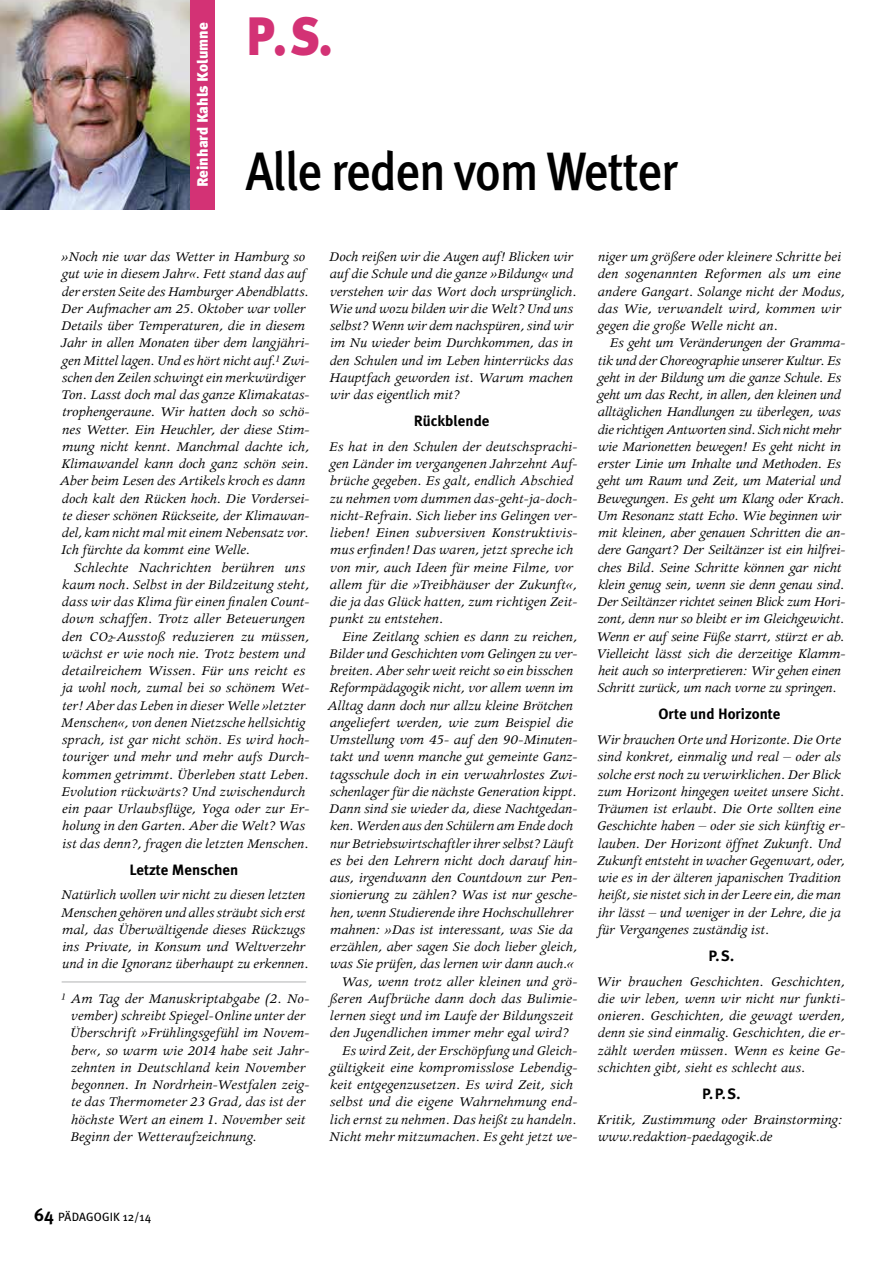
<style>
.page{position:relative;width:893px;height:1263px;background:#fff}
.page>*{position:absolute;margin:0;border:0;box-sizing:border-box;transform-origin:0 0}
.t1{font:500 54px "Meta Plus";letter-spacing:-.025em;color:#000;scale:.9 1}
.t2{font:900 54px "Meta Plus";color:#d33275;scale:.9 1}
.t3{font:italic 15px/17.2px "Apollo";letter-spacing:-.005em;color:#000}
.t4{font:700 15px "Meta Plus";color:#000}
.t5{font:900 15px "Meta Plus";color:#fff}
.t6{font:12px "Meta Plus";letter-spacing:.01em;color:#000}
.s1{font-weight:700;font-size:18px}
</style>
<div class="page">
<div style="left:0;top:0;width:215px;height:209px;background:#d33275"></div>
<img style="left:0;top:0;width:190px;height:209px">
<hr style="left:62px;top:981px;width:244px;height:1px;background:#b1b2b3">
<p class="t5" style="left:194px;top:187px;width:166px;rotate:-90deg">Reinhard Kahls Kolumne</p>
<h1 class="t2" style="left:246px;top:4px;width:97px">P. S.</h1>
<h1 class="t1" style="left:246px;top:140px;width:482px">Alle reden vom Wetter</h1>
<p class="t3" style="left:59px;top:248px;width:252px">»Noch nie war das Wetter in Hamburg so gut wie in diesem Jahr«. Fett stand das auf der ersten Seite des Hamburger Abendblatts.<br>Der Aufmacher am 25. Oktober war voller Details über Temperaturen, die in diesem Jahr in allen Monaten über dem langjähri&shy;gen Mittel lagen. Und es hört nicht auf.¹ Zwi&shy;schen den Zeilen schwingt ein merkwürdiger Ton. Lasst doch mal das ganze Klimakatas&shy;trophengeraune. Wir hatten doch so schö&shy;nes Wetter. Ein Heuchler, der diese Stim&shy;mung nicht kennt. Manchmal dachte ich, Klimawandel kann doch ganz schön sein.<br>Aber beim Lesen des Artikels kroch es dann doch kalt den Rücken hoch. Die Vordersei&shy;te dieser schönen Rückseite, der Klimawan&shy;del, kam nicht mal mit einem Nebensatz vor.<br>Ich fürchte da kommt eine Welle.</p>
<p class="t3" style="left:61px;top:559px;width:250px;text-align:center">Schlechte Nachrichten berühren uns kaum noch. Selbst in der Bildzeitung steht, dass wir das Klima für einen finalen Count&shy;down schaffen. Trotz aller Beteuerungen den CO²-Ausstoß reduzieren zu müssen, wächst er wie noch nie. Trotz bestem und detailreichem Wissen. Für uns reicht es ja wohl noch, zumal bei so schönem Wet&shy;ter! Aber das Leben in dieser Welle »letzter Menschen«, von denen Nietzsche hellsichtig sprach, ist gar nicht schön. Es wird hoch&shy;touriger und mehr und mehr aufs Durch&shy;kommen getrimmt. Überleben statt Leben.<br>Evolution rückwärts? Und zwischendurch ein paar Urlaubsflüge, Yoga oder zur Er&shy;holung in den Garten. Aber die Welt? Was ist das denn?, fragen die letzten Menschen.</p>
<p class="t4" style="left:129px;top:861px;width:110px">Letzte Menschen</p>
<p class="t3" style="left:61px;top:887px;width:249px">Natürlich wollen wir nicht zu diesen letzten Menschen gehören und alles sträubt sich erst mal, das Überwältigende dieses Rückzugs ins Private, in Konsum und Weltverzehr und in die Ignoranz überhaupt zu erkennen.</p>
<p class="t3" style="left:70px;top:990px;width:241px;text-indent:-9px">¹ Am Tag der Manuskriptabgabe (2. No&shy;vember) schreibt Spiegel-Online unter der Überschrift »Frühlingsgefühl im Novem&shy;ber«, so warm wie 2014 habe seit Jahr&shy;zehnten in Deutschland kein November begonnen. In Nordrhein-Westfalen zeig&shy;te das Thermometer 23 Grad, das ist der höchste Wert an einem 1. November seit Beginn der Wetteraufzeichnung.</p>
<p class="t3" style="left:328px;top:248px;width:250px">Doch reißen wir die Augen auf! Blicken wir auf die Schule und die ganze »Bildung« und verstehen wir das Wort doch ursprünglich.<br>Wie und wozu bilden wir die Welt? Und uns selbst? Wenn wir dem nachspüren, sind wir im Nu wieder beim Durchkommen, das in den Schulen und im Leben hinterrücks das Hauptfach geworden ist. Warum machen wir das eigentlich mit?</p>
<p class="t4" style="left:414px;top:412px;width:77px">Rückblende</p>
<p class="t3" style="left:329px;top:438px;width:250px">Es hat in den Schulen der deutschsprachi&shy;gen Länder im vergangenen Jahrzehnt Auf&shy;brüche gegeben. Es galt, endlich Abschied zu nehmen vom dummen das-geht-ja-doch&shy;nicht-Refrain. Sich lieber ins Gelingen ver&shy;lieben! Einen subversiven Konstruktivis&shy;mus erfinden! Das waren, jetzt spreche ich von mir, auch Ideen für meine Filme, vor allem für die »Treibhäuser der Zukunft«, die ja das Glück hatten, zum richtigen Zeit&shy;punkt zu entstehen.</p>
<p class="t3" style="left:342px;top:628px;width:237px">Eine Zeitlang schien es dann zu reichen,</p>
<p class="t3" style="left:329px;top:645px;width:250px">Bilder und Geschichten vom Gelingen zu ver-</p>
<p class="t3" style="left:330px;top:662px;width:245px">breiten. Aber sehr weit reicht so ein bisschen</p>
<p class="t3" style="left:329px;top:680px;width:246px">Reformpädagogik nicht, vor allem wenn im</p>
<p class="t3" style="left:327px;top:697px;width:247px">Alltag dann doch nur allzu kleine Brötchen</p>
<p class="t3" style="left:330px;top:714px;width:245px">angeliefert werden, wie zum Beispiel die</p>
<p class="t3" style="left:329px;top:731px;width:250px">Umstellung vom 45- auf den 90-Minuten-</p>
<p class="t3" style="left:330px;top:749px;width:249px">takt und wenn manche gut gemeinte Ganz-</p>
<p class="t3" style="left:330px;top:766px;width:249px">tagsschule doch in ein verwahrlostes Zwi-</p>
<p class="t3" style="left:330px;top:783px;width:248px">schenlager für die nächste Generation kippt.</p>
<p class="t3" style="left:329px;top:800px;width:250px">Dann sind sie wieder da, diese Nachtgedan-</p>
<p class="t3" style="left:330px;top:818px;width:245px">ken. Werden aus den Schülern am Ende doch</p>
<p class="t3" style="left:330px;top:835px;width:245px">nur Betriebswirtschaftler ihrer selbst? Läuft</p>
<p class="t3" style="left:330px;top:852px;width:249px">es bei den Lehrern nicht doch darauf hin-</p>
<p class="t3" style="left:330px;top:869px;width:249px">aus, irgendwann den Countdown zur Pen-</p>
<p class="t3" style="left:330px;top:887px;width:249px">sionierung zu zählen? Was ist nur gesche-</p>
<p class="t3" style="left:330px;top:904px;width:245px">hen, wenn Studierende ihre Hochschullehrer</p>
<p class="t3" style="left:330px;top:921px;width:244px">mahnen: »Das ist interessant, was Sie da</p>
<p class="t3" style="left:330px;top:938px;width:249px">erzählen, aber sagen Sie doch lieber gleich,</p>
<p class="t3" style="left:330px;top:956px;width:246px">was Sie prüfen, das lernen wir dann auch.«</p>
<p class="t3" style="left:341px;top:973px;width:238px">Was, wenn trotz aller kleinen und grö-</p>
<p class="t3" style="left:330px;top:990px;width:249px">ßeren Aufbrüche dann doch das Bulimie-</p>
<p class="t3" style="left:330px;top:1007px;width:245px">lernen siegt und im Laufe der Bildungszeit</p>
<p class="t3" style="left:330px;top:1025px;width:240px">den Jugendlichen immer mehr egal wird?</p>
<p class="t3" style="left:342px;top:1042px;width:237px">Es wird Zeit, der Erschöpfung und Gleich-</p>
<p class="t3" style="left:330px;top:1059px;width:249px">gültigkeit eine kompromisslose Lebendig-</p>
<p class="t3" style="left:330px;top:1076px;width:245px">keit entgegenzusetzen. Es wird Zeit, sich</p>
<p class="t3" style="left:330px;top:1094px;width:249px">selbst und die eigene Wahrnehmung end-</p>
<p class="t3" style="left:330px;top:1111px;width:248px">lich ernst zu nehmen. Das heißt zu handeln.</p>
<p class="t3" style="left:329px;top:1128px;width:250px">Nicht mehr mitzumachen. Es geht jetzt we-</p>
<p class="t3" style="left:598px;top:248px;width:249px">niger um größere oder kleinere Schritte bei den sogenannten Reformen als um eine andere Gangart. Solange nicht der Modus, das Wie, verwandelt wird, kommen wir gegen die große Welle nicht an.</p>
<p class="t3" style="left:596px;top:335px;width:251px;text-indent:14px">Es geht um Veränderungen der Gramma&shy;tik und der Choreographie unserer Kultur. Es geht in der Bildung um die ganze Schule. Es geht um das Recht, in allen, den kleinen und alltäglichen Handlungen zu überlegen, was die richtigen Antworten sind. Sich nicht mehr wie Marionetten bewegen! Es geht nicht in erster Linie um Inhalte und Methoden. Es geht um Raum und Zeit, um Material und Bewegungen. Es geht um Klang oder Krach.<br>Um Resonanz statt Echo. Wie beginnen wir mit kleinen, aber genauen Schritten die an&shy;dere Gangart? Der Seiltänzer ist ein hilfrei&shy;ches Bild. Seine Schritte können gar nicht klein genug sein, wenn sie denn genau sind.<br>Der Seiltänzer richtet seinen Blick zum Hori&shy;zont, denn nur so bleibt er im Gleichgewicht.<br>Wenn er auf seine Füße starrt, stürzt er ab.<br>Vielleicht lässt sich die derzeitige Klamm&shy;heit auch so interpretieren: Wir gehen einen Schritt zurück, um nach vorne zu springen.</p>
<p class="t4" style="left:658px;top:706px;width:123px">Orte und Horizonte</p>
<p class="t3" style="left:596px;top:731px;width:251px">Wir brauchen Orte und Horizonte. Die Orte sind konkret, einmalig und real – oder als solche erst noch zu verwirklichen. Der Blick zum Horizont hingegen weitet unsere Sicht.<br>Träumen ist erlaubt. Die Orte sollten eine Geschichte haben – oder sie sich künftig er&shy;lauben. Der Horizont öffnet Zukunft. Und Zukunft entsteht in wacher Gegenwart, oder, wie es in der älteren japanischen Tradition heißt, sie nistet sich in der Leere ein, die man ihr lässt – und weniger in der Lehre, die ja für Vergangenes zuständig ist.</p>
<p class="t4" style="left:709px;top:947px;width:27px">P.S.</p>
<p class="t3" style="left:596px;top:973px;width:251px;text-align:justify">Wir brauchen Geschichten. Geschichten, die wir leben, wenn wir nicht nur funkti&shy;onieren. Geschichten, die gewagt werden, denn sie sind einmalig. Geschichten, die er&shy;zählt werden müssen. Wenn es keine Ge&shy;schichten gibt, sieht es schlecht aus.</p>
<p class="t4" style="left:702px;top:1085px;width:40px">P.P.S.</p>
<p class="t3" style="left:597px;top:1111px;width:247px">Kritik, Zustimmung oder Brainstorming: www.redaktion-paedagogik.de</p>
<p class="t6" style="left:34px;top:1210px;width:118px"><span class="s1">64</span> PÄDAGOGIK 12/14</p>
</div>
